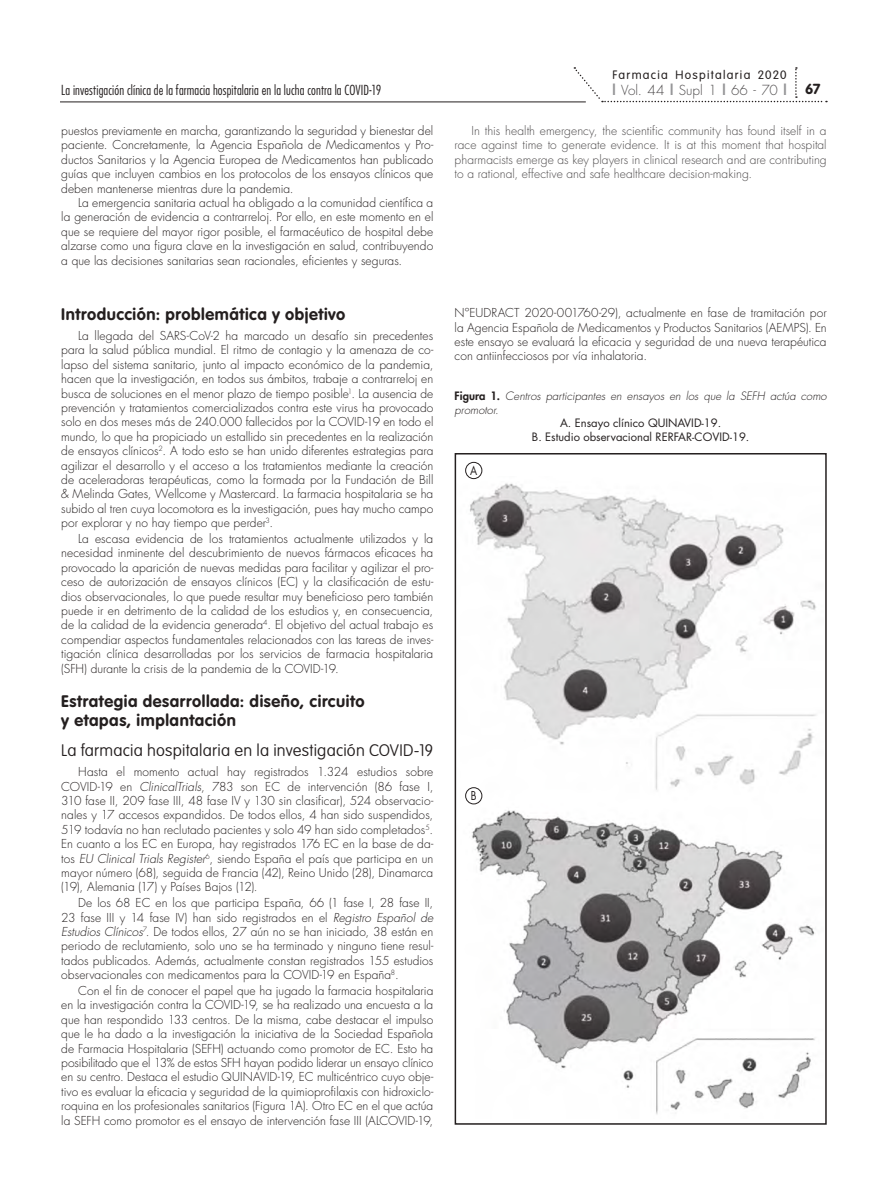
<style>
.page{position:relative;width:888px;height:1186px;background:#fff}
.page>*{position:absolute;margin:0;border:0;box-sizing:border-box;transform-origin:0 0}
.t1{font:700 16.5px/19.8px "VAG Rounded Std";letter-spacing:.035em;color:#241f1f}
.t2{font:100 16.5px "VAG Rounded Std";letter-spacing:.01em;color:#241f1f}
.t3{font:700 14.4px "VAG Rounded Std";color:#241f1f}
.t4{font:300 condensed 13.5px "Futura Std";letter-spacing:.01em;color:#241f1f}
.t5{font:300 13.5px "Futura Std";letter-spacing:.005em;color:#4e4b4c}
.t6{font:300 12px/14.4px "Futura Std";letter-spacing:.005em;color:#241f1f;text-align:justify}
.t7{font:300 12px/14.4px "Futura Std";color:#4e4b4c;text-align:justify}
.t8{font:300 12px "VAG Rounded Std";letter-spacing:.105em;color:#241f1f}
.t9{font:12px "Futura Std";color:#241f1f;scale:.85 1}
.t10{font:italic 300 11.25px/13.5px "Futura Std";color:#241f1f}
.t11{font:11.25px/13.5px "Futura Std";color:#241f1f;text-align:center}
.s1{font-weight:800;color:#969698}
.s2{font-style:italic}
.s3{font-weight:800;font-style:normal}
</style>
<div class="page">
<svg style="left:574px;top:67px;width:253px;height:35px"></svg>
<hr style="left:60px;top:102px;width:526px;height:1px;background:#241f1f">
<img style="left:465px;top:476px;width:351px;height:638px">
<div style="left:455px;top:453px;width:372px;height:671px;border:2px solid #241f1f"></div>
<div style="left:465px;top:462px;width:17px;height:17px;border:1px solid #241f1f;border-radius:50%"></div>
<div style="left:465px;top:787px;width:17px;height:17px;border:1px solid #241f1f;border-radius:50%"></div>
<p class="t8" style="left:612px;top:68px;width:176px">Farmacia Hospitalaria 2020</p>
<p class="t4" style="left:61px;top:82px;width:322px">La investigación clínica de la farmacia hospitalaria en la lucha contra la COVID-19</p>
<p class="t5" style="left:612px;top:82px;width:176px"><span class="s1">l</span> Vol. 44 <span class="s1">l</span> Supl 1 <span class="s1">l</span> 66 - 70 <span class="s1">l</span></p>
<p class="t3" style="left:805px;top:81px;width:17px">67</p>
<p class="t6" style="left:61px;top:124px;width:374px">puestos previamente en marcha, garantizando la seguridad y bienestar del paciente. Concretamente, la Agencia Española de Medicamentos y Pro&shy;ductos Sanitarios y la Agencia Europea de Medicamentos han publicado guías que incluyen cambios en los protocolos de los ensayos clínicos que deben mantenerse mientras dure la pandemia.</p>
<p class="t6" style="left:61px;top:196px;width:374px;text-indent:17px">La emergencia sanitaria actual ha obligado a la comunidad científica a la generación de evidencia a contrarreloj. Por ello, en este momento en el que se requiere del mayor rigor posible, el farmacéutico de hospital debe alzarse como una figura clave en la investigación en salud, contribuyendo a que las decisiones sanitarias sean racionales, eficientes y seguras.</p>
<h1 class="t1" style="left:61px;top:305px;width:286px">Introducción: problemática y objetivo</h1>
<p class="t6" style="left:61px;top:329px;width:374px;text-indent:17px">La llegada del SARS-CoV-2 ha marcado un desafío sin precedentes para la salud pública mundial. El ritmo de contagio y la amenaza de co&shy;lapso del sistema sanitario, junto al impacto económico de la pandemia, hacen que la investigación, en todos sus ámbitos, trabaje a contrarreloj en busca de soluciones en el menor plazo de tiempo posible<sup>1</sup>. La ausencia de prevención y tratamientos comercializados contra este virus ha provocado solo en dos meses más de 240.000 fallecidos por la COVID-19 en todo el mundo, lo que ha propiciado un estallido sin precedentes en la realización de ensayos clínicos<sup>2</sup>. A todo esto se han unido diferentes estrategias para agilizar el desarrollo y el acceso a los tratamientos mediante la creación de aceleradoras terapéuticas, como la formada por la Fundación de Bill &amp; Melinda Gates, Wellcome y Mastercard. La farmacia hospitalaria se ha subido al tren cuya locomotora es la investigación, pues hay mucho campo por explorar y no hay tiempo que perder<sup>3</sup>.</p>
<p class="t6" style="left:61px;top:532px;width:374px;text-indent:17px">La escasa evidencia de los tratamientos actualmente utilizados y la necesidad inminente del descubrimiento de nuevos fármacos eficaces ha provocado la aparición de nuevas medidas para facilitar y agilizar el pro&shy;ceso de autorización de ensayos clínicos (EC) y la clasificación de estu&shy;dios observacionales, lo que puede resultar muy beneficioso pero también puede ir en detrimento de la calidad de los estudios y, en consecuencia, de la calidad de la evidencia generada<sup>4</sup>. El objetivo del actual trabajo es compendiar aspectos fundamentales relacionados con las tareas de inves&shy;tigación clínica desarrolladas por los servicios de farmacia hospitalaria (SFH) durante la crisis de la pandemia de la COVID-19.</p>
<h1 class="t1" style="left:61px;top:691px;width:305px">Estrategia desarrollada: diseño, circuito y etapas, implantación</h1>
<h1 class="t2" style="left:61px;top:741px;width:374px">La farmacia hospitalaria en la investigación COVID-19</h1>
<p class="t6" style="left:61px;top:765px;width:374px;text-indent:17px">Hasta el momento actual hay registrados 1.324 estudios sobre COVID-19 en <span class="s2">ClinicalTrials</span>, 783 son EC de intervención (86 fase I, 310 fase II, 209 fase III, 48 fase IV y 130 sin clasificar), 524 observacio&shy;nales y 17 accesos expandidos. De todos ellos, 4 han sido suspendidos, 519 todavía no han reclutado pacientes y solo 49 han sido completados<sup>5</sup>.<br>En cuanto a los EC en Europa, hay registrados 176 EC en la base de da&shy;tos <span class="s2">EU Clinical Trials Register</span><sup>6</sup>, siendo España el país que participa en un mayor número (68), seguida de Francia (42), Reino Unido (28), Dinamarca (19), Alemania (17) y Países Bajos (12).</p>
<p class="t6" style="left:61px;top:896px;width:374px;text-indent:17px">De los 68 EC en los que participa España, 66 (1 fase I, 28 fase II, 23 fase III y 14 fase IV) han sido registrados en el <span class="s2">Registro Español de Estudios Clínicos</span><sup>7</sup>. De todos ellos, 27 aún no se han iniciado, 38 están en periodo de reclutamiento, solo uno se ha terminado y ninguno tiene resul&shy;tados publicados. Además, actualmente constan registrados 155 estudios observacionales con medicamentos para la COVID-19 en España<sup>8</sup>.</p>
<p class="t6" style="left:61px;top:983px;width:374px;text-indent:17px">Con el fin de conocer el papel que ha jugado la farmacia hospitalaria en la investigación contra la COVID-19, se ha realizado una encuesta a la que han respondido 133 centros. De la misma, cabe destacar el impulso que le ha dado a la investigación la iniciativa de la Sociedad Española de Farmacia Hospitalaria (SEFH) actuando como promotor de EC. Esto ha posibilitado que el 13% de estos SFH hayan podido liderar un ensayo clínico en su centro. Destaca el estudio QUINAVID-19, EC multicéntrico cuyo obje&shy;tivo es evaluar la eficacia y seguridad de la quimioprofilaxis con hidroxiclo&shy;roquina en los profesionales sanitarios (Figura 1A). Otro EC en el que actúa la SEFH como promotor es el ensayo de intervención fase III (ALCOVID-19,</p>
<p class="t7" style="left:455px;top:124px;width:374px;text-indent:17px">In this health emergency, the scientific community has found itself in a race against time to generate evidence. It is at this moment that hospital pharmacists emerge as key players in clinical research and are contributing to a rational, effective and safe healthcare decision-making.</p>
<p class="t6" style="left:455px;top:306px;width:374px">NºEUDRACT 2020-001760-29), actualmente en fase de tramitación por la Agencia Española de Medicamentos y Productos Sanitarios (AEMPS). En este ensayo se evaluará la eficacia y seguridad de una nueva terapéutica con antiinfecciosos por vía inhalatoria.</p>
<p class="t10" style="left:455px;top:390px;width:374px"><span class="s3">Figura 1.</span> Centros participantes en ensayos en los que la SEFH actúa como promotor.</p>
<p class="t11" style="left:532px;top:416px;width:219px">A. Ensayo clínico QUINAVID-19.<br>B. Estudio observacional RERFAR-COVID-19.</p>
<p class="t9" style="left:470px;top:463px;width:10px">A</p>
<p class="t9" style="left:471px;top:788px;width:8px">B</p>
</div>
